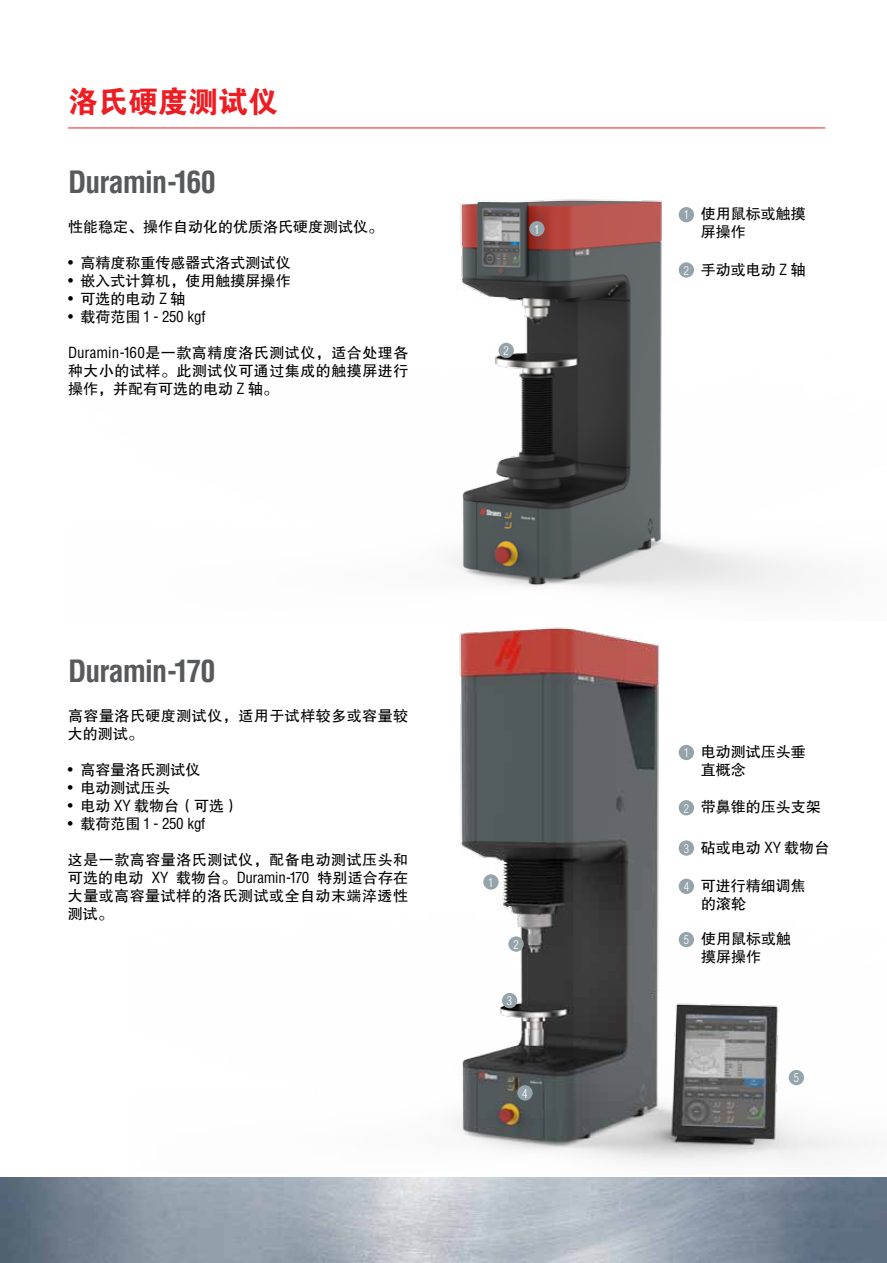
<style>
.page{position:relative;width:887px;height:1263px;background:#fff}
.page>*{position:absolute;margin:0;border:0;box-sizing:border-box;transform-origin:0 0}
.t1{font:700 condensed 30px "Helvetica";letter-spacing:-.035em;color:#58595b}
.t2{font:30px "FZDHTJW GB1 0";color:#ed1d24}
.t3{font:15px/18px "FZHTJW GB1 0";color:#000}
.t4{font:15px/18px "FZHTJW GB1 0";letter-spacing:.03em;color:#000}
.t5{font:condensed 15px "Helvetica";letter-spacing:-.02em;color:#000}
.t6{font:300 condensed 12px "Helvetica";color:#fff}
.s1{font-family:"Helvetica";font-stretch:condensed}
.s2{font-family:"FZHTJW GB1 0";font-stretch:normal}
.s3{font-family:"Helvetica";font-weight:300;font-stretch:condensed;font-size:12px;color:#fff}
</style>
<div class="page">
<img style="left:454px;top:199px;width:348px;height:392px">
<img style="left:456px;top:627px;width:394px;height:535px">
<img style="left:0;top:1178px;width:887px;height:85px">
<hr style="left:68px;top:128px;width:757px;height:1px;background:#ed1d24">
<div style="left:483px;top:874px;width:15px;height:16px;background:#95a3ab;border-radius:50%"></div>
<div style="left:529px;top:221px;width:15px;height:15px;background:#95a3ab;border-radius:50%"></div>
<div style="left:508px;top:936px;width:15px;height:16px;background:#95a3ab;border-radius:50%"></div>
<div style="left:498px;top:343px;width:16px;height:15px;background:#95a3ab;border-radius:50%"></div>
<div style="left:502px;top:993px;width:15px;height:15px;background:#95a3ab;border-radius:50%"></div>
<div style="left:517px;top:1085px;width:15px;height:15px;background:#95a3ab;border-radius:50%"></div>
<div style="left:788px;top:1070px;width:16px;height:15px;background:#95a3ab;border-radius:50%"></div>
<div style="left:678px;top:932px;width:16px;height:15px;background:#95a3ab;border-radius:50%"></div>
<div style="left:678px;top:745px;width:16px;height:15px;background:#95a3ab;border-radius:50%"></div>
<div style="left:678px;top:207px;width:16px;height:15px;background:#95a3ab;border-radius:50%"></div>
<div style="left:678px;top:800px;width:16px;height:15px;background:#95a3ab;border-radius:50%"></div>
<div style="left:678px;top:262px;width:16px;height:16px;background:#95a3ab;border-radius:50%"></div>
<div style="left:678px;top:840px;width:16px;height:16px;background:#95a3ab;border-radius:50%"></div>
<div style="left:678px;top:879px;width:16px;height:15px;background:#95a3ab;border-radius:50%"></div>
<h1 class="t2" style="left:68px;top:85px;width:211px">洛氏硬度测试仪</h1>
<h1 class="t1" style="left:68px;top:164px;width:149px">Duramin-160</h1>
<p class="t3" style="left:68px;top:218px;width:317px">性能稳定、操作自动化的优质洛氏硬度测试仪。</p>
<p class="t3" style="left:68px;top:254px;width:224px"><span class="s1">•</span> 高精度称重传感器式洛式测试仪</p>
<p class="t3" style="left:68px;top:272px;width:224px"><span class="s1">•</span> 嵌入式计算机，使用触摸屏操作</p>
<p class="t3" style="left:68px;top:290px;width:119px"><span class="s1">•</span> 可选的电动 <span class="s1">Z</span> 轴</p>
<p class="t5" style="left:68px;top:308px;width:139px">• <span class="s2">载荷范围</span> 1 - 250 kgf</p>
<p class="t3" style="left:68px;top:344px;width:342px;text-align:justify"><span class="s1">Duramin-160</span>是一款高精度洛氏测试仪，适合处理各种大小的试样。此测试仪可通过集成的触摸屏进行操作，并配有可选的电动 <span class="s1">Z</span> 轴。</p>
<p class="t6" style="left:534px;top:222px;width:7px">1</p>
<p class="t6" style="left:503px;top:344px;width:7px">2</p>
<h1 class="t1" style="left:68px;top:653px;width:149px">Duramin-170</h1>
<p class="t4" style="left:68px;top:707px;width:342px">高容量洛氏硬度测试仪，适用于试样较多或容量较大的测试。</p>
<p class="t3" style="left:68px;top:761px;width:134px"><span class="s1">•</span> 高容量洛氏测试仪</p>
<p class="t3" style="left:68px;top:779px;width:104px"><span class="s1">•</span> 电动测试压头</p>
<p class="t3" style="left:68px;top:797px;width:173px"><span class="s1">•</span> 电动 <span class="s1">XY</span> 载物台（可选）</p>
<p class="t5" style="left:68px;top:814px;width:139px">• <span class="s2">载荷范围</span> 1 - 250 kgf</p>
<p class="t3" style="left:68px;top:851px;width:342px;text-align:justify">这是一款高容量洛氏测试仪，配备电动测试压头和可选的电动 <span class="s1">XY</span> 载物台。<span class="s1">Duramin-170</span> 特别适合存在大量或高容量试样的洛氏测试或全自动末端淬透性测试。</p>
<p class="t6" style="left:488px;top:875px;width:7px">1</p>
<p class="t6" style="left:513px;top:937px;width:7px">2</p>
<p class="t6" style="left:507px;top:994px;width:7px">3</p>
<p class="t6" style="left:522px;top:1086px;width:7px">4</p>
<p class="t3" style="left:700px;top:205px;width:106px;text-indent:-17px"><span class="s3">1</span> 使用鼠标或触摸屏操作</p>
<p class="t3" style="left:683px;top:261px;width:123px"><span class="s3">2</span> 手动或电动 <span class="s1">Z</span> 轴</p>
<p class="t3" style="left:700px;top:743px;width:106px;text-indent:-17px"><span class="s3">1</span> 电动测试压头垂直概念</p>
<p class="t3" style="left:683px;top:798px;width:138px"><span class="s3">2</span> 带鼻锥的压头支架</p>
<p class="t3" style="left:683px;top:839px;width:147px"><span class="s3">3</span> 砧或电动 <span class="s1">XY</span> 载物台</p>
<p class="t3" style="left:701px;top:877px;width:106px;text-indent:-18px"><span class="s3">4</span> 可进行精细调焦的滚轮</p>
<p class="t3" style="left:701px;top:930px;width:92px;text-indent:-17px"><span class="s3">5</span> 使用鼠标或触摸屏操作</p>
<p class="t6" style="left:793px;top:1071px;width:7px">5</p>
</div>
